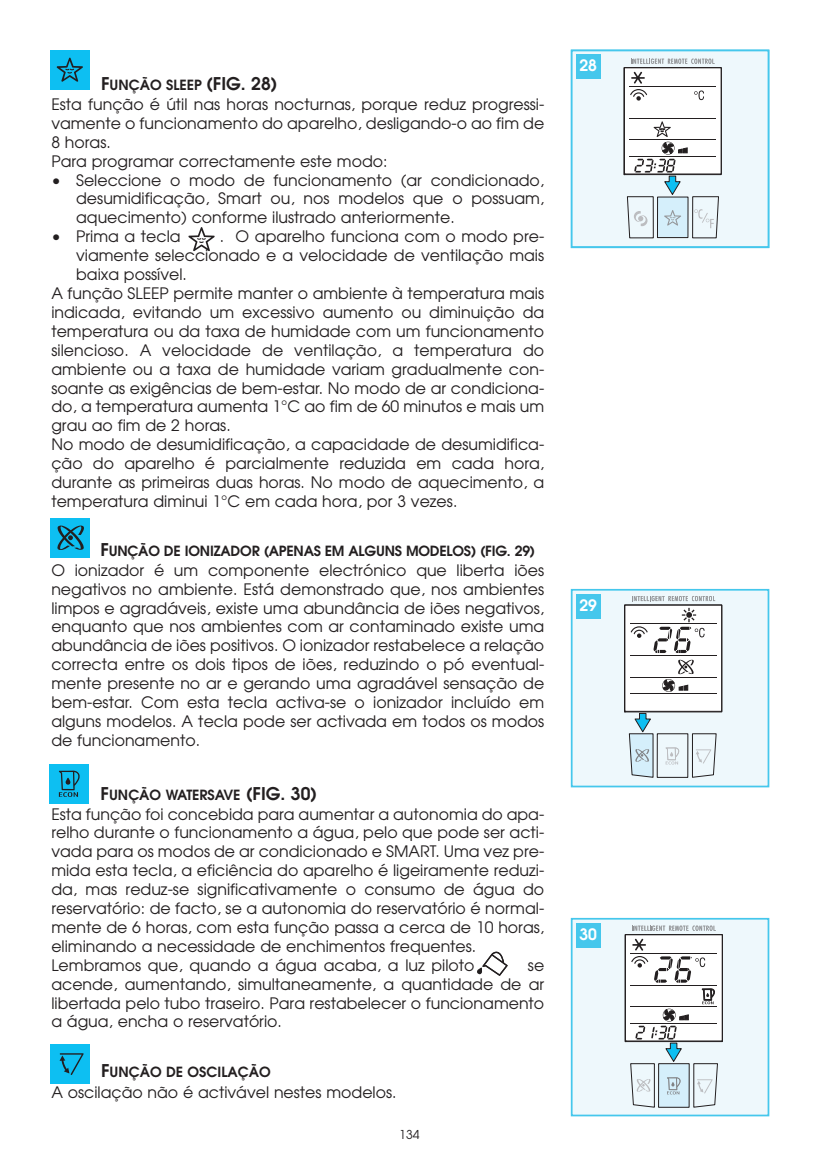
<style>
.page{position:relative;width:819px;height:1166px;background:#fff}
.page>*{position:absolute;margin:0;border:0;box-sizing:border-box;transform-origin:0 0}
.t1{font:15.75px/18.9px "Avant Garde";color:#231f20;text-align:justify}
.t2{font:600 15.75px "Avant Garde";color:#fff}
.t3{font:600 14px "Avant Garde";letter-spacing:-.015em;color:#231f20}
.t4{font:12.25px "Avant Garde";color:#231f20}
.s1{font-size:17.5px}
</style>
<div class="page">
<div style="left:572px;top:51px;width:195px;height:195px;background:#eef8fc"></div>
<div style="left:624px;top:68px;width:97px;height:106px;background:#fff"></div>
<svg style="left:630px;top:72px;width:17px;height:29px"></svg>
<svg style="left:694px;top:90px;width:10px;height:10px"></svg>
<hr style="left:629px;top:86px;width:86px;height:1px;background:#231f20">
<hr style="left:629px;top:118px;width:86px;height:1px;background:#231f20">
<svg style="left:631px;top:59px;width:83px;height:5px"></svg>
<svg style="left:624px;top:121px;width:95px;height:118px"></svg>
<div style="left:623px;top:67px;width:98px;height:108px;border:1px solid #231f20"></div>
<div style="left:570px;top:50px;width:199px;height:198px;border:2px solid #45c7ec"></div>
<div style="left:572px;top:591px;width:195px;height:194px;background:#eef8fc"></div>
<div style="left:625px;top:605px;width:96px;height:106px;background:#fff"></div>
<svg style="left:630px;top:626px;width:17px;height:12px"></svg>
<svg style="left:653px;top:608px;width:51px;height:45px"></svg>
<hr style="left:630px;top:623px;width:86px;height:1px;background:#231f20">
<hr style="left:630px;top:655px;width:86px;height:1px;background:#231f20">
<hr style="left:630px;top:677px;width:86px;height:1px;background:#231f20">
<hr style="left:630px;top:693px;width:86px;height:1px;background:#231f20">
<svg style="left:662px;top:659px;width:32px;height:33px"></svg>
<svg style="left:632px;top:596px;width:83px;height:5px"></svg>
<div style="left:624px;top:604px;width:98px;height:108px;border:1px solid #231f20"></div>
<div style="left:656px;top:733px;width:32px;height:45px;border:1px solid #231f20"></div>
<svg style="left:624px;top:711px;width:30px;height:67px"></svg>
<svg style="left:665px;top:747px;width:14px;height:17px"></svg>
<svg style="left:692px;top:733px;width:25px;height:45px"></svg>
<div style="left:570px;top:589px;width:199px;height:198px;border:2px solid #45c7ec"></div>
<div style="left:572px;top:919px;width:195px;height:195px;background:#eef8fc"></div>
<div style="left:625px;top:934px;width:97px;height:107px;background:#fff"></div>
<svg style="left:631px;top:938px;width:17px;height:29px"></svg>
<svg style="left:654px;top:956px;width:51px;height:26px"></svg>
<hr style="left:630px;top:953px;width:87px;height:1px;background:#231f20">
<hr style="left:630px;top:985px;width:87px;height:1px;background:#231f20">
<svg style="left:632px;top:925px;width:83px;height:6px"></svg>
<div style="left:624px;top:934px;width:98px;height:108px;border:1px solid #231f20"></div>
<svg style="left:625px;top:988px;width:93px;height:120px"></svg>
<div style="left:570px;top:918px;width:199px;height:198px;border:2px solid #45c7ec"></div>
<div style="left:575px;top:55px;width:25px;height:24px;background:#45c7ec"></div>
<div style="left:575px;top:594px;width:25px;height:25px;background:#45c7ec"></div>
<div style="left:575px;top:923px;width:25px;height:24px;background:#45c7ec"></div>
<div style="left:50px;top:50px;width:40px;height:39px;background:#0dbff2"></div>
<svg style="left:56px;top:58px;width:27px;height:24px"></svg>
<svg style="left:189px;top:227px;width:25px;height:24px"></svg>
<div style="left:50px;top:518px;width:40px;height:40px;background:#0dbff2"></div>
<svg style="left:57px;top:525px;width:27px;height:25px"></svg>
<div style="left:50px;top:764px;width:39px;height:39px;background:#0dbff2"></div>
<svg style="left:59px;top:770px;width:21px;height:27px"></svg>
<div style="left:50px;top:1044px;width:39px;height:40px;background:#0dbff2"></div>
<svg style="left:60px;top:1053px;width:24px;height:22px"></svg>
<svg style="left:477px;top:952px;width:30px;height:23px"></svg>
<p class="t3" style="left:101px;top:80px;width:178px"><span class="s1">F</span>UNÇÃO SLEEP <span class="s1">(FIG. 28)</span></p>
<p class="t1" style="left:51px;top:96px;width:494px;text-align:left">Esta função é útil nas horas nocturnas, porque reduz progressi&shy;vamente o funcionamento do aparelho, desligando-o ao fim de 8 horas.<br>Para programar correctamente este modo:</p>
<p class="t1" style="left:76px;top:172px;width:469px;text-indent:-25px">• Seleccione o modo de funcionamento (ar condicionado, desumidificação, Smart ou, nos modelos que o possuam, aquecimento) conforme ilustrado anteriormente.</p>
<p class="t1" style="left:51px;top:228px;width:131px">• Prima a tecla</p>
<p class="t1" style="left:220px;top:228px;width:326px">. O aparelho funciona com o modo pre-</p>
<p class="t1" style="left:76px;top:247px;width:469px">viamente seleccionado e a velocidade de ventilação mais</p>
<p class="t1" style="left:76px;top:266px;width:112px">baixa possível.</p>
<p class="t1" style="left:51px;top:285px;width:494px">A função SLEEP permite manter o ambiente à temperatura mais</p>
<p class="t1" style="left:51px;top:304px;width:494px">indicada, evitando um excessivo aumento ou diminuição da</p>
<p class="t1" style="left:51px;top:323px;width:494px">temperatura ou da taxa de humidade com um funcionamento</p>
<p class="t1" style="left:51px;top:342px;width:494px">silencioso. A velocidade de ventilação, a temperatura do</p>
<p class="t1" style="left:51px;top:361px;width:494px">ambiente ou a taxa de humidade variam gradualmente con-</p>
<p class="t1" style="left:51px;top:380px;width:494px">soante as exigências de bem-estar. No modo de ar condiciona-</p>
<p class="t1" style="left:51px;top:399px;width:494px">do, a temperatura aumenta 1°C ao fim de 60 minutos e mais um</p>
<p class="t1" style="left:51px;top:417px;width:181px">grau ao fim de 2 horas.</p>
<p class="t1" style="left:51px;top:436px;width:494px">No modo de desumidificação, a capacidade de desumidifica-</p>
<p class="t1" style="left:51px;top:455px;width:494px">ção do aparelho é parcialmente reduzida em cada hora,</p>
<p class="t1" style="left:51px;top:474px;width:494px">durante as primeiras duas horas. No modo de aquecimento, a</p>
<p class="t1" style="left:51px;top:493px;width:407px">temperatura diminui 1°C em cada hora, por 3 vezes.</p>
<p class="t3" style="left:101px;top:546px;width:436px"><span class="s1">F</span>UNÇÃO DE IONIZADOR (APENAS EM ALGUNS MODELOS) (FIG. 29)</p>
<p class="t1" style="left:51px;top:562px;width:494px">O ionizador é um componente electrónico que liberta iões negativos no ambiente. Está demonstrado que, nos ambientes limpos e agradáveis, existe uma abundância de iões negativos, enquanto que nos ambientes com ar contaminado existe uma abundância de iões positivos. O ionizador restabelece a relação correcta entre os dois tipos de iões, reduzindo o pó eventual&shy;mente presente no ar e gerando uma agradável sensação de bem-estar. Com esta tecla activa-se o ionizador incluído em alguns modelos. A tecla pode ser activada em todos os modos de funcionamento.</p>
<p class="t3" style="left:101px;top:789px;width:218px"><span class="s1">F</span>UNÇÃO WATERSAVE <span class="s1">(FIG. 30)</span></p>
<p class="t1" style="left:51px;top:806px;width:494px;text-align:left">Esta função foi concebida para aumentar a autonomia do apa&shy;relho durante o funcionamento a água, pelo que pode ser acti&shy;vada para os modos de ar condicionado e SMART. Uma vez pre&shy;mida esta tecla, a eficiência do aparelho é ligeiramente reduzi&shy;da, mas reduz-se significativamente o consumo de água do reservatório: de facto, se a autonomia do reservatório é normal&shy;mente de 6 horas, com esta função passa a cerca de 10 horas, eliminando a necessidade de enchimentos frequentes.<br>Lembramos que, quando a água acaba, a luz piloto</p>
<p class="t1" style="left:51px;top:957px;width:494px;text-indent:476px">se acende, aumentando, simultaneamente, a quantidade de ar libertada pelo tubo traseiro. Para restabelecer o funcionamento a água, encha o reservatório.</p>
<p class="t3" style="left:101px;top:1066px;width:171px"><span class="s1">F</span>UNÇÃO DE OSCILAÇÃO</p>
<p class="t1" style="left:51px;top:1084px;width:346px">A oscilação não é activável nestes modelos.</p>
<p class="t4" style="left:399px;top:1130px;width:22px">134</p>
<p class="t2" style="left:579px;top:60px;width:19px">28</p>
<p class="t2" style="left:579px;top:599px;width:19px">29</p>
<p class="t2" style="left:579px;top:928px;width:19px">30</p>
</div>
